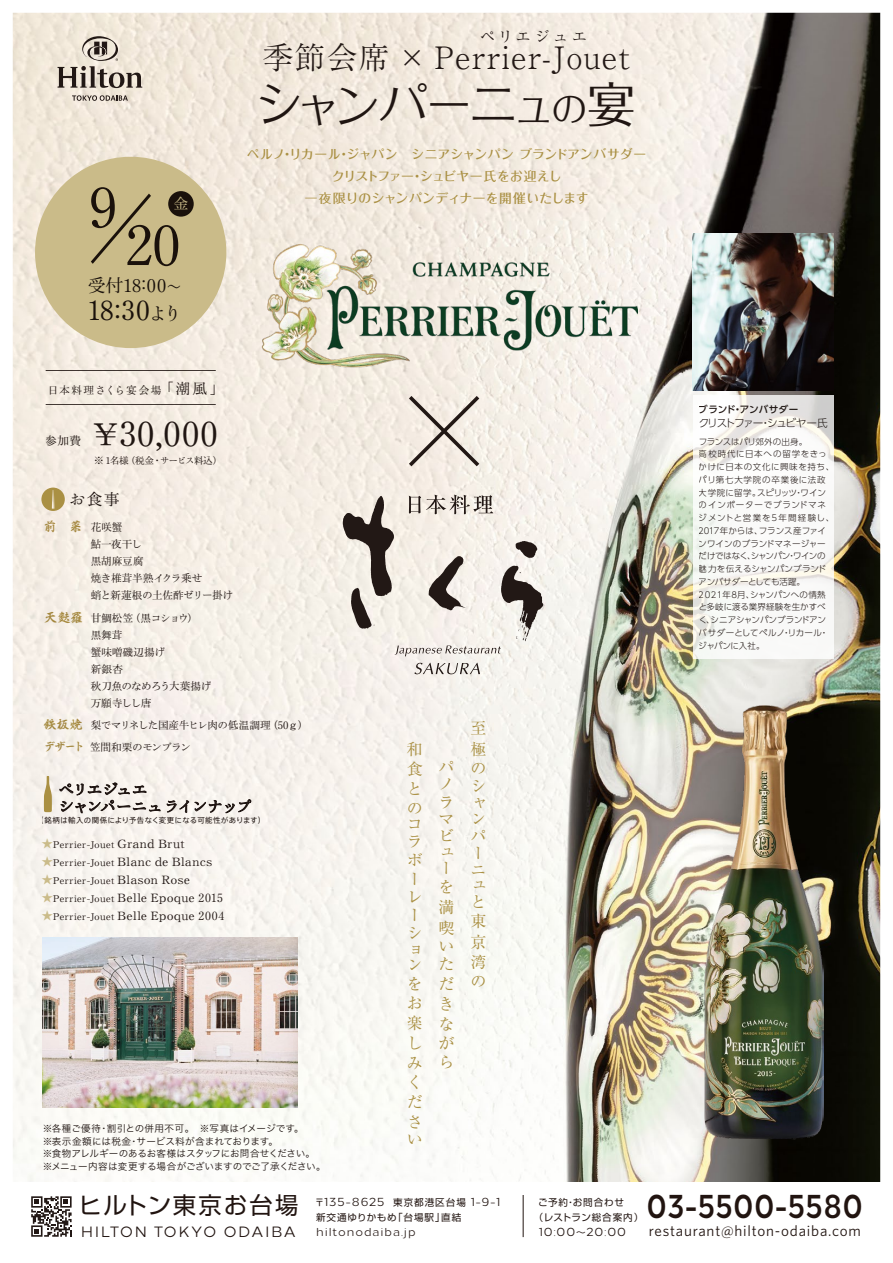
<style>
.page{position:relative;width:893px;height:1263px;background:#fff}
.page>*{position:absolute;margin:0;border:0;box-sizing:border-box;transform-origin:0 0}
.t1{font:500 55.35px "Rc PH Min Sink";color:#221815}
.t2{font:48.9px "Folk Pro";color:#221815}
.t3{font:700 34.05px "Loew";letter-spacing:.04em;color:#211410;scale:.8 1}
.t4{font:500 34.05px "Rc PH Min S Kok";color:#221815}
.t5{font:300 30.9px "Ryumin Pr 6 N";letter-spacing:.04em;color:#221815}
.t6{font:500 27.15px "Rc PH Min Sink";color:#221815}
.t7{font:23.4px "Shin Go Pr 6 N";letter-spacing:.08em;color:#211410}
.t8{font:500 18px "Rc PH Min Sink";letter-spacing:.01em;color:#221815}
.t9{font:15.9px/16.8px "Ryumin Pr 6 N";color:#aa9043}
.t10{font:500 15.9px/17px "Rc PH Min S Kok";letter-spacing:-.1em;color:#221815}
.t11{font:500 15.9px "Rc PH Min S Kok";letter-spacing:-.035em;color:#221815}
.t12{font:15.15px "Whitney";letter-spacing:.05em;color:#211410}
.t13{font:14.85px "Loew";letter-spacing:.1em;color:#211410}
.t14{font:14.85px "Ryumin Pr 6 N";letter-spacing:.23em;color:#221815}
.t15{font:500 14.85px "Rc PH Min Sink";color:#cabb89}
.t16{font:500 12.75px/22.4px "Folk Pro";letter-spacing:.02em;color:#aa9043;text-align:center}
.t17{font:12.75px "Manyo Gyosho Std E";color:#aa9043}
.t18{font:12px "Loew";letter-spacing:.08em;color:#211410}
.t19{font:500 11.7px "Rc PH Min Kok";letter-spacing:.05em;color:#221815}
.t20{font:500 11.7px "Rc PH Min S Kok";color:#221815}
.t21{font:11.55px "Loew";letter-spacing:.085em;color:#211410}
.t22{font:500 10.65px/17px "Rc PH Min Kok";letter-spacing:-.035em;color:#221815}
.t23{font:500 10.65px "Rc PH Min Sink";letter-spacing:.105em;color:#221815}
.t24{font:300 10.65px "UD Shin Go Pro";letter-spacing:-.125em;color:#221815}
.t25{font:9.6px/12.8px "Hira Kaku Pro W3";color:#221815}
.t26{font:9.6px/14.9px "Shin Go Pr 6 N";letter-spacing:.085em;color:#211410}
.t27{font:500 9.6px "Rc PH Min S Kok";letter-spacing:-.06em;color:#221815}
.t28{font:500 9.6px "UD Shin Go Pro";letter-spacing:.01em;color:#221815}
.t29{font:500 9.3px "Rc PH Min Kok";letter-spacing:.045em;color:#221815}
.t30{font:300 8.55px/12.8px "UD Shin Go Pro";letter-spacing:.01em;color:#221815}
.t31{font:7.5px "Axis Std";letter-spacing:.05em;color:#221815}
.s1{font-size:14.4px}
.s2{font-size:18px}
.s3{font-size:14.85px}
.s4{font-size:30.6px}
.s5{font-size:46.5px}
.s6{font-size:43.95px}
.s7{font-size:36.6px}
.s8{font-family:"Rc PH Min Kok";font-weight:500;font-size:10.65px;color:#221815}
.s9{font-family:"Manyo Gyosho Std E";font-weight:400;font-size:13.35px;color:#aa9043}
.s10{font-family:"Manyo Gyosho Std E";font-weight:400;font-size:12.75px;color:#aa9043}
.s11{font-size:11.7px;color:#cabb89}
.s12{font-size:11.7px}
.s13{color:#cabb89}
.s14{font-size:9.3px}
.s15{font-family:"Shin Go Pr 6 N";font-size:9.6px}
.s16{font-size:11.55px}
</style>
<div class="page">
<img style="left:12px;top:12px;width:869px;height:1226px">
<h3 class="t14" style="left:480px;top:25px;width:108px">ペリエジュエ</h3>
<h3 class="t5" style="left:263px;top:33px;width:369px">季節会席 × Perrier-Jouet</h3>
<h1 class="t1" style="left:89px;top:178px;width:29px">9</h1>
<h3 class="t15" style="left:174px;top:196px;width:16px">金</h3>
<h1 class="t1" style="left:126px;top:216px;width:56px">20</h1>
<h3 class="t8" style="left:87px;top:276px;width:96px">受付18:00<span class="s1">～</span></h3>
<h3 class="t6" style="left:87px;top:296px;width:96px">18:30<span class="s2">より</span></h3>
<p class="t23" style="left:47px;top:384px;width:179px">日本料理さくら宴会場<span class="s3">「潮風」</span></p>
<h3 class="t20" style="left:46px;top:434px;width:37px">参加費</h3>
<h3 class="t4" style="left:90px;top:416px;width:129px"><span class="s4">￥</span>30,000</h3>
<p class="t27" style="left:94px;top:456px;width:130px">※ 1名様（税金・サービス料込）</p>
<h2 class="t2" style="left:254px;top:63px;width:383px">シ<span class="s5">ャ</span><span class="s6">ン</span>パーニ<span class="s5">ュ</span><span class="s7">の</span>宴</h2>
<h3 class="t16" style="left:247px;top:141px;width:401px">ペルノ・リカール・ジャパン　シニアシャンパン ブランドアンバサダークリストファー・シュビヤー氏をお迎えし<br>一夜限りのシャンパンディナーを開催いたします</h3>
<h3 class="t11" style="left:69px;top:491px;width:52px">お食事</h3>
<h3 class="t17" style="left:44px;top:516px;width:80px">前　菜 <span class="s8">花咲蟹</span></h3>
<p class="t22" style="left:91px;top:536px;width:144px">鮎一夜干し<br>黒胡麻豆腐<br>焼き椎茸半熟イクラ乗せ<br>蛸と新蓮根の土佐酢ゼリー掛け</p>
<p class="t22" style="left:91px;top:609px;width:122px;text-indent:-47px"><span class="s9">天</span><span class="s10">麩羅</span> 甘鯛松笠（黒コショウ）黒舞茸<br>蟹味噌磯辺揚げ<br>新銀杏<br>秋刀魚のなめろう大葉揚げ万願寺しし唐</p>
<p class="t22" style="left:44px;top:714px;width:266px;line-height:22.4px"><span class="s10">鉄板焼</span> 梨でマリネした国産牛ヒレ肉の低温調理（50ｇ）<span class="s10">デザート</span>笠間和栗のモンブラン</p>
<h3 class="t10" style="left:58px;top:781px;width:195px">ペリエジュエ<br>シャンパーニュラインナップ</h3>
<p class="t31" style="left:37px;top:815px;width:230px">（銘柄は輸入の関係により予告なく変更になる可能性があります）</p>
<p class="t29" style="left:41px;top:840px;width:145px"><span class="s11">★</span>Perrier-Jouet <span class="s12">Grand Brut</span></p>
<p class="t29" style="left:41px;top:858px;width:172px"><span class="s11">★</span>Perrier-Jouet <span class="s12">Blanc de Blancs</span></p>
<p class="t29" style="left:41px;top:876px;width:150px"><span class="s11">★</span>Perrier-Jouet <span class="s12">Blason Rose</span></p>
<h3 class="t19" style="left:41px;top:892px;width:183px"><span class="s13">★</span><span class="s14">Perrier-Jouet</span> Belle Epoque 2015</h3>
<h3 class="t19" style="left:41px;top:910px;width:184px"><span class="s13">★</span><span class="s14">Perrier-Jouet</span> Belle Epoque 2004</h3>
<p class="t25" style="left:42px;top:1121px;width:285px">※各種ご優待・割引との併用不可。　※写真はイメージです。<br>※表示金額には税金・サービス料が含まれております。<br>※食物アレルギーのあるお客様はスタッフにお問合せください。※メニュー内容は変更する場合がございますのでご了承ください。</p>
<h3 class="t9" style="left:407px;top:738px;width:17px;line-height:20.2px;text-align:justify">和食と</h3>
<h3 class="t9" style="left:407px;top:798px;width:16px;text-align:justify">のコラ</h3>
<h3 class="t9" style="left:407px;top:850px;width:17px;line-height:18.3px">ボーレーシ</h3>
<h3 class="t9" style="left:407px;top:941px;width:15px;line-height:15.5px">ョン</h3>
<h3 class="t9" style="left:407px;top:973px;width:17px;line-height:19.8px">をお楽しみくださ</h3>
<h3 class="t9" style="left:407px;top:1130px;width:16px">い</h3>
<h3 class="t9" style="left:439px;top:758px;width:16px">パノラマビュー</h3>
<h3 class="t9" style="left:439px;top:876px;width:17px;line-height:20.4px">を満喫</h3>
<h3 class="t9" style="left:439px;top:935px;width:17px;line-height:19.4px">いただきながら</h3>
<h3 class="t9" style="left:470px;top:717px;width:17px;line-height:20.4px">至極</h3>
<h3 class="t9" style="left:470px;top:758px;width:16px">のシャンパーニ</h3>
<h3 class="t9" style="left:470px;top:876px;width:16px">ュと</h3>
<h3 class="t9" style="left:470px;top:910px;width:17px;line-height:20.4px;text-align:justify">東京湾</h3>
<h3 class="t9" style="left:470px;top:972px;width:16px">の</h3>
<p class="t28" style="left:699px;top:402px;width:101px">ブランド・アンバサダー</p>
<p class="t24" style="left:698px;top:414px;width:131px">クリストファー・シュビヤー氏</p>
<p class="t30" style="left:698px;top:435px;width:137px">フランスはパリ郊外の出身。<br>高校時代に日本への留学をきっかけに日本の文化に興味を持ち、パリ第七大学院の卒業後に法政大学院に留学。スピリッツ・ワインのインポーターでブランドマネジメントと営業を５年間経験し、<br>2017年からは、フランス産ファインワインのブランドマネージャーだけではなく、シャンパン・ワインの魅力を伝えるシャンパンブランドアンバサダーとしても活躍。<br>2021年8月、シャンパンへの情熱と多岐に渡る業界経験を生かすべく、シニアシャンパンブランドアンバサダーとしてペルノ・リカール・ジャパンに入社。</p>
<h3 class="t7" style="left:79px;top:1186px;width:221px">ヒルトン東京お台場</h3>
<h3 class="t13" style="left:81px;top:1220px;width:216px">HILTON TOKYO ODAIBA</h3>
<h3 class="t18" style="left:315px;top:1193px;width:187px"><span class="s15">〒</span>135<span class="s16">-</span>8625 <span class="s15">東京都港区台場</span> 1<span class="s16">-</span>9<span class="s16">-</span>1</h3>
<p class="t26" style="left:316px;top:1209px;width:147px">新交通ゆりかもめ「台場駅」直結</p>
<h3 class="t21" style="left:316px;top:1223px;width:101px">hiltonodaiba.jp</h3>
<p class="t26" style="left:534px;top:1194px;width:111px;text-indent:4px">ご予約・お問合わせ<br>（レストラン総合案内）</p>
<h3 class="t18" style="left:539px;top:1222px;width:89px">10<span class="s16">:</span>00<span class="s15">～</span>20<span class="s16">:</span>00</h3>
<h3 class="t3" style="left:647px;top:1178px;width:271px">03-5500-5580</h3>
<h3 class="t12" style="left:649px;top:1221px;width:213px">restaurant@hilton-odaiba.com</h3>
</div>
